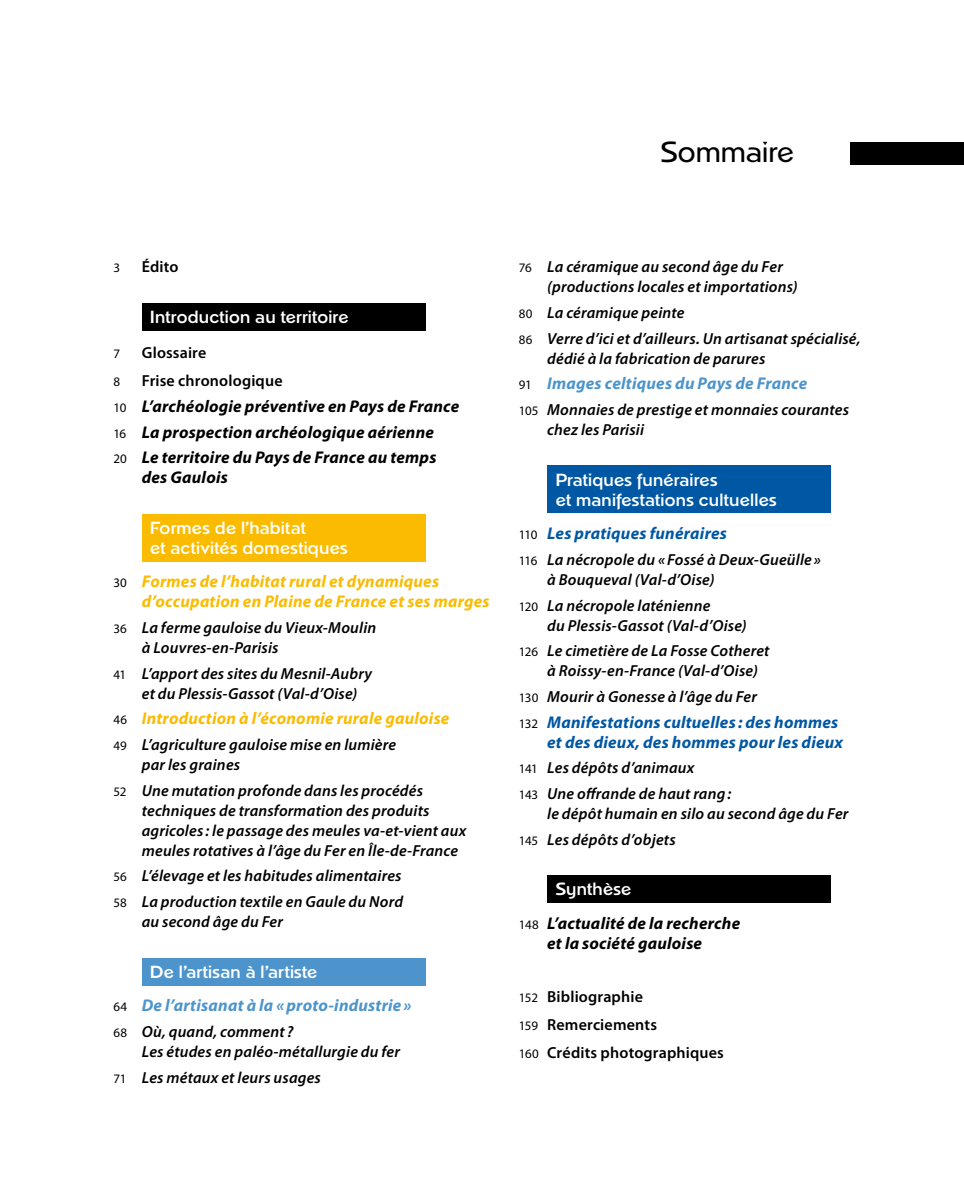
<style>
.page{position:relative;width:964px;height:1191px;background:#fff}
.page>*{position:absolute;margin:0;border:0;box-sizing:border-box;transform-origin:0 0}
.t1{font:500 28px "Napoli TS";color:#000}
.t2{font:italic 700 17px/25.6px "Myriad Pro";letter-spacing:.015em;color:#000}
.t3{font:italic 700 17px/20px "Myriad Pro";letter-spacing:.015em;color:#fabb00}
.t4{font:600 17px/20px "Napoli TS";letter-spacing:.015em;color:#fff}
.t5{font:italic 700 17px/20px "Myriad Pro";letter-spacing:.015em;color:#0057a3;text-align:right}
.t6{font:italic 700 17px/33.6px "Myriad Pro";letter-spacing:.015em;color:#4c94cb}
.t7{font:italic 600 16px/20px "Myriad Pro";letter-spacing:.01em;color:#000}
.t8{font:600 16px/27.6px "Myriad Pro";letter-spacing:.01em;color:#000}
.t9{font:13px "Myriad Pro Regular SC800";color:#000}
.s1{font-family:"Myriad Pro Regular SC800";font-weight:400;font-style:normal;font-size:13px}
.s2{font-family:"Myriad Pro Regular SC800";font-weight:400;font-style:normal;font-size:13px;color:#000}
.s3{font-family:"Napoli TS";font-weight:600;font-style:normal;color:#fff}
.s4{font-family:"Myriad Pro Regular SC800";font-weight:400;font-size:13px}
</style>
<div class="page">
<div style="left:850px;top:142px;width:114px;height:22px;background:#000"></div>
<div style="left:142px;top:303px;width:283px;height:27px;background:#000"></div>
<div style="left:142px;top:514px;width:283px;height:47px;background:#fabb00"></div>
<div style="left:142px;top:958px;width:283px;height:27px;background:#4c94cb"></div>
<div style="left:547px;top:466px;width:284px;height:47px;background:#0057a3"></div>
<div style="left:547px;top:875px;width:284px;height:27px;background:#000"></div>
<p class="t1" style="left:661px;top:135px;width:135px">Sommaire</p>
<p class="t9" style="left:113px;top:260px;width:8px">3</p>
<p class="t8" style="left:142px;top:253px;width:38px">Édito</p>
<p class="t4" style="left:150px;top:306px;width:200px">Introduction au territoire</p>
<p class="t9" style="left:113px;top:346px;width:8px">7</p>
<p class="t8" style="left:142px;top:339px;width:66px">Glossaire</p>
<p class="t9" style="left:113px;top:374px;width:8px">8</p>
<p class="t8" style="left:142px;top:366px;width:142px">Frise chronologique</p>
<p class="t2" style="left:113px;top:393px;width:347px"><span class="s1">10</span> L’archéologie préventive en Pays de France<br><span class="s1">16</span> La prospection archéologique aérienne<br><span class="s1">20</span> Le territoire du Pays de France au temps</p>
<p class="t2" style="left:142px;top:464px;width:88px">des Gaulois</p>
<p class="t4" style="left:150px;top:517px;width:199px">Formes de l’habitat<br>et activités domestiques</p>
<p class="t3" style="left:142px;top:571px;width:349px;text-indent:-28px"><span class="s2">30</span> Formes de l’habitat rural et dynamiques d’occupation en Plaine de France et ses marges</p>
<p class="t7" style="left:142px;top:617px;width:236px;text-indent:-28px"><span class="s1">36</span> La ferme gauloise du Vieux-Moulin à Louvres-en-Parisis</p>
<p class="t7" style="left:142px;top:663px;width:232px;text-indent:-28px"><span class="s1">41</span> L’apport des sites du Mesnil-Aubry et du Plessis-Gassot (Val-d’Oise)</p>
<p class="t3" style="left:113px;top:708px;width:338px"><span class="s2">46</span> Introduction à l’économie rurale gauloise</p>
<p class="t7" style="left:142px;top:734px;width:256px;text-indent:-28px"><span class="s1">49</span> L’agriculture gauloise mise en lumière par les graines</p>
<p class="t7" style="left:142px;top:780px;width:326px;text-indent:-28px"><span class="s1">52</span> Une mutation profonde dans les procédés techniques de transformation des produits agricoles: le passage des meules va-et-vient aux meules rotatives à l’âge du Fer en Île-de-France</p>
<p class="t7" style="left:113px;top:863px;width:291px;line-height:25.6px"><span class="s1">56</span> L’élevage et les habitudes alimentaires<br><span class="s1">58</span> La production textile en Gaule du Nord</p>
<p class="t7" style="left:142px;top:911px;width:143px">au second âge du Fer</p>
<p class="t6" style="left:113px;top:954px;width:299px;text-indent:37px"><span class="s3">De l’artisan à l’artiste<br></span><span class="s2">64</span> De l’artisanat à la «proto-industrie »</p>
<p class="t7" style="left:142px;top:1021px;width:260px;text-indent:-28px"><span class="s1">68</span> Où, quand, comment?<br>Les études en paléo-métallurgie du fer</p>
<p class="t7" style="left:113px;top:1067px;width:209px"><span class="s1">71</span> Les métaux et leurs usages</p>
<p class="t7" style="left:547px;top:256px;width:252px;text-indent:-28px"><span class="s1">76</span> La céramique au second âge du Fer (productions locales et importations)</p>
<p class="t7" style="left:519px;top:299px;width:343px;line-height:25.6px"><span class="s1">80</span> La céramique peinte<br><span class="s1">86</span> Verre d’ici et d’ailleurs. Un artisanat spécialisé,</p>
<p class="t7" style="left:547px;top:348px;width:220px">dédié à la fabrication de parures</p>
<p class="t6" style="left:519px;top:366px;width:290px"><span class="s2">91</span> Images celtiques du Pays de France</p>
<p class="t7" style="left:547px;top:399px;width:303px;text-indent:-28px"><span class="s1">105</span> Monnaies de prestige et monnaies courantes chez les Parisii</p>
<p class="t4" style="left:556px;top:469px;width:223px">Pratiques funéraires<br>et manifestations cultuelles</p>
<p class="t5" style="left:519px;top:523px;width:210px"><span class="s2">110</span> Les pratiques funéraires</p>
<p class="t7" style="left:547px;top:549px;width:275px;text-indent:-28px"><span class="s1">116</span> La nécropole du « Fossé à Deux-Gueülle » à Bouqueval (Val-d’Oise)</p>
<p class="t7" style="left:547px;top:595px;width:201px;text-indent:-28px"><span class="s1">120</span> La nécropole laténienne<br>du Plessis-Gassot (Val-d’Oise)</p>
<p class="t7" style="left:547px;top:640px;width:224px;text-indent:-28px"><span class="s1">126</span> Le cimetière de La Fosse Cotheret à Roissy-en-France (Val-d’Oise)</p>
<p class="t7" style="left:519px;top:686px;width:240px"><span class="s1">130</span> Mourir à Gonesse à l’âge du Fer</p>
<p class="t5" style="left:519px;top:711px;width:326px"><span class="s2">132</span> Manifestations cultuelles : des hommes et des dieux, des hommes pour les dieux</p>
<p class="t7" style="left:519px;top:754px;width:214px;line-height:25.6px"><span class="s1">141</span> Les dépôts d’animaux<br><span class="s1">143</span> Une offrande de haut rang:</p>
<p class="t7" style="left:519px;top:800px;width:331px;line-height:25.6px;text-indent:28px">le dépôt humain en silo au second âge du Fer<br><span class="s1">145</span> Les dépôts d’objets</p>
<p class="t2" style="left:519px;top:872px;width:223px;line-height:33.6px;text-indent:37px"><span class="s3">Synthèse<br></span><span class="s1">148</span> L’actualité de la recherche</p>
<p class="t2" style="left:547px;top:929px;width:156px">et la société gauloise</p>
<p class="t8" style="left:519px;top:982px;width:207px"><span class="s4">152</span> Bibliographie<br><span class="s4">159</span> Remerciements<br><span class="s4">160</span> Crédits photographiques</p>
</div>
